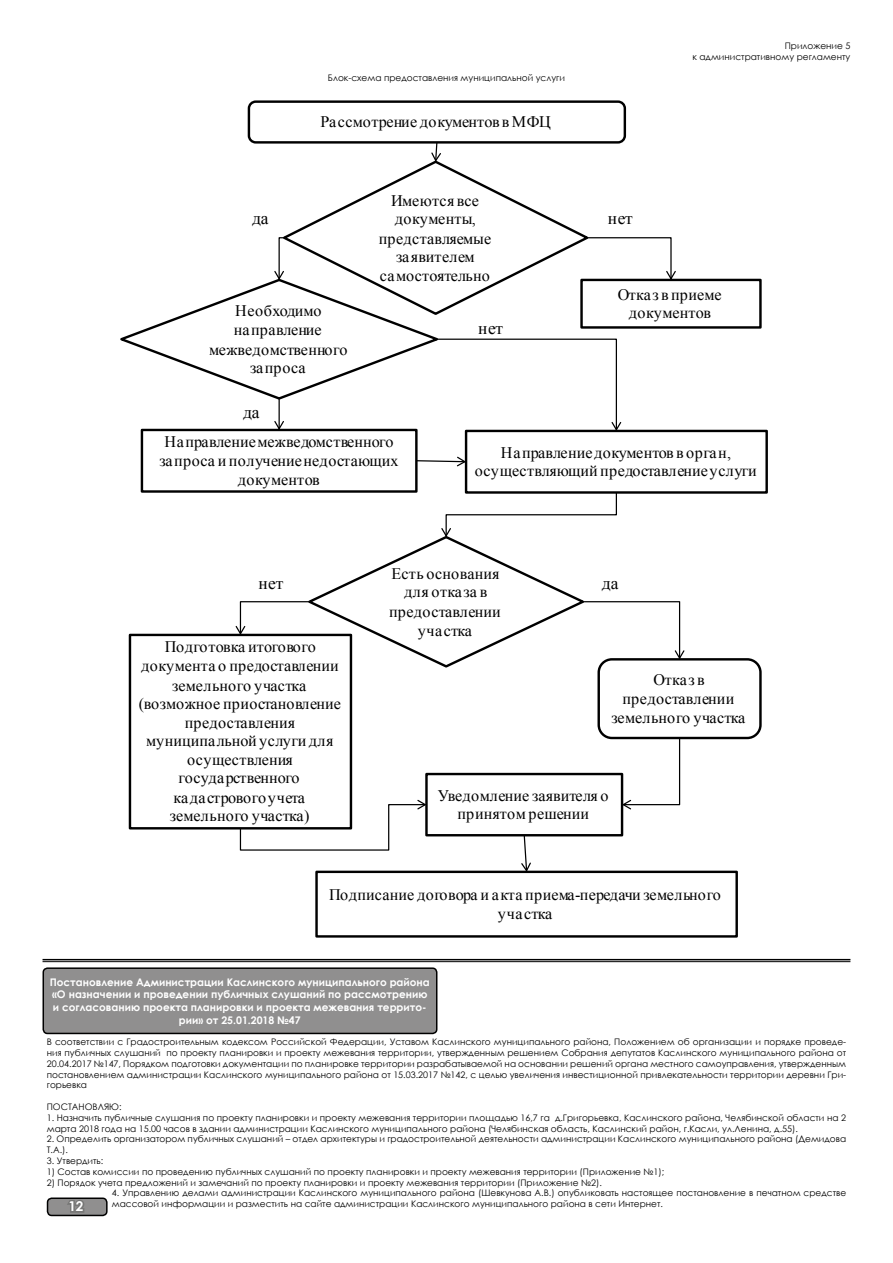
<style>
.page{position:relative;width:893px;height:1263px;background:#fff}
.page>*{position:absolute;margin:0;border:0;box-sizing:border-box;transform-origin:0 0}
.t1{font:17.25px "Times New Roman";letter-spacing:-.01em;color:#000}
.t2{font:16.05px/18.8px "Times New Roman";letter-spacing:.005em;color:#000;text-align:center}
.t3{font:700 13.5px "Century Gothic";color:#fff}
.t4{font:700 10.5px/12.6px "Century Gothic";color:#fff;text-align:center}
.t5{font:9px/10.8px "Century Gothic";color:#000}
</style>
<div class="page">
<div style="left:141px;top:429px;width:277px;height:64px;border:2px solid #000"></div>
<div style="left:425px;top:773px;width:198px;height:63px;border:2px solid #000"></div>
<svg style="left:283px;top:163px;width:305px;height:74px"></svg>
<div style="left:465px;top:430px;width:303px;height:64px;border:2px solid #000"></div>
<div style="left:129px;top:634px;width:223px;height:195px;border:2px solid #000"></div>
<div style="left:597px;top:658px;width:165px;height:81px;background:#fff;border:2px solid #000;border-radius:13px"></div>
<div style="left:580px;top:279px;width:182px;height:50px;border:2px solid #000"></div>
<svg style="left:120px;top:237px;width:557px;height:195px"></svg>
<svg style="left:415px;top:456px;width:52px;height:11px"></svg>
<svg style="left:234px;top:491px;width:451px;height:178px"></svg>
<svg style="left:239px;top:799px;width:189px;height:52px"></svg>
<svg style="left:247px;top:100px;width:380px;height:63px"></svg>
<svg style="left:621px;top:737px;width:60px;height:73px"></svg>
<div style="left:315px;top:871px;width:423px;height:67px;border:2px solid #000"></div>
<svg style="left:520px;top:834px;width:12px;height:39px"></svg>
<hr style="left:43px;top:959px;width:807px;height:1px;background:#000">
<hr style="left:43px;top:961px;width:807px;height:1px;background:#000">
<div style="left:43px;top:968px;width:394px;height:65px;background:#908f8f;border-radius:4px"></div>
<div style="left:43px;top:967px;width:394px;height:67px;border:2px solid #000;border-radius:4px"></div>
<div style="left:48px;top:1198px;width:59px;height:17px;background:#908f8f;border-radius:4px"></div>
<svg style="left:67px;top:1200px;width:18px;height:13px"></svg>
<div style="left:47px;top:1197px;width:61px;height:19px;border:2px solid #000;border-radius:4px"></div>
<h1 class="t1" style="left:252px;top:206px;width:18px">да</h1>
<p class="t5" style="left:328px;top:72px;width:239px">Блок-схема предоставления муниципальной услуги</p>
<h2 class="t2" style="left:321px;top:112px;width:232px">Рассмотрение документов в МФЦ</h2>
<h2 class="t2" style="left:379px;top:190px;width:114px">Имеются все документы, представляемые заявителем самостоятельно</h2>
<h1 class="t1" style="left:608px;top:206px;width:26px">нет</h1>
<p class="t5" style="left:692px;top:41px;width:160px;text-align:right">Приложение 5<br>к административному регламенту</p>
<h2 class="t2" style="left:618px;top:285px;width:106px">Отказ в приеме</h2>
<h2 class="t2" style="left:235px;top:301px;width:88px">Необходимо</h2>
<h2 class="t2" style="left:629px;top:303px;width:84px">документов</h2>
<h2 class="t2" style="left:209px;top:320px;width:140px">направление межведомственного запроса</h2>
<h1 class="t1" style="left:478px;top:317px;width:26px">нет</h1>
<h1 class="t1" style="left:243px;top:401px;width:18px">да</h1>
<h2 class="t2" style="left:159px;top:432px;width:241px">Направление межведомственного запроса и получение недостающих документов</h2>
<h2 class="t2" style="left:475px;top:443px;width:283px">Направление документов в орган, осуществляющий предоставление услуги</h2>
<h2 class="t2" style="left:389px;top:564px;width:113px">Есть основания для отказа в предоставлении участка</h2>
<h1 class="t1" style="left:258px;top:572px;width:26px">нет</h1>
<h1 class="t1" style="left:602px;top:572px;width:18px">да</h1>
<h2 class="t2" style="left:139px;top:637px;width:204px">Подготовка итогового документа о предоставлении земельного участка (возможное приостановление предоставления муниципальной услуги для осуществления государственного кадастрового учета земельного участка)</h2>
<h2 class="t2" style="left:611px;top:670px;width:135px">Отказ в предоставлении земельного участка</h2>
<h2 class="t2" style="left:438px;top:786px;width:172px">Уведомление заявителя о принятом решении</h2>
<h2 class="t2" style="left:329px;top:885px;width:393px">Подписание договора и акта приема-передачи земельного участка</h2>
<p class="t4" style="left:50px;top:975px;width:382px">Постановление Администрации Каслинского муниципального района «О назначении и проведении публичных слушаний по рассмотрению и согласованию проекта планировки и проекта межевания террито&shy;рии» от 25.01.2018 №47</p>
<p class="t5" style="left:47px;top:1036px;width:801px;text-align:justify">В соответствии с Градостроительным кодексом Российской Федерации, Уставом Каслинского муниципального района, Положением об организации и порядке проведе&shy;ния публичных слушаний по проекту планировки и проекту межевания территории, утвержденным решением Собрания депутатов Каслинского муниципального района от 20.04.2017 №147, Порядком подготовки документации по планировке территории разрабатываемой на основании решений органа местного самоуправления, утвержденным постановлением администрации Каслинского муниципального района от 15.03.2017 №142, с целью увеличения инвестиционной привлекательности территории деревни Гри&shy;горьевка</p>
<p class="t5" style="left:47px;top:1101px;width:76px">ПОСТАНОВЛЯЮ:</p>
<p class="t5" style="left:47px;top:1112px;width:801px">1. Назначить публичные слушания по проекту планировки и проекту межевания территории площадью 16,7 га д.Григорьевка, Каслинского района, Челябинской области на 2 марта 2018 года на 15.00 часов в здании администрации Каслинского муниципального района (Челябинская область, Каслинский район, г.Касли, ул.Ленина, д.55).</p>
<p class="t5" style="left:47px;top:1133px;width:801px">2. Определить организатором публичных слушаний – отдел архитектуры и градостроительной деятельности администрации Каслинского муниципального района (Демидова<br>Т.А.).</p>
<p class="t5" style="left:47px;top:1155px;width:58px">3. Утвердить:</p>
<p class="t5" style="left:47px;top:1166px;width:619px">1) Состав комиссии по проведению публичных слушаний по проекту планировки и проекту межевания территории (Приложение №1);</p>
<p class="t5" style="left:47px;top:1177px;width:557px">2) Порядок учета предложений и замечаний по проекту планировки и проекту межевания территории (Приложение №2).</p>
<p class="t5" style="left:112px;top:1187px;width:736px">4. Управлению делами администрации Каслинского муниципального района (Шевкунова А.В.) опубликовать настоящее постановление в печатном средстве массовой информации и разместить на сайте администрации Каслинского муниципального района в сети Интернет.</p>
<h3 class="t3" style="left:68px;top:1196px;width:17px">12</h3>
</div>
